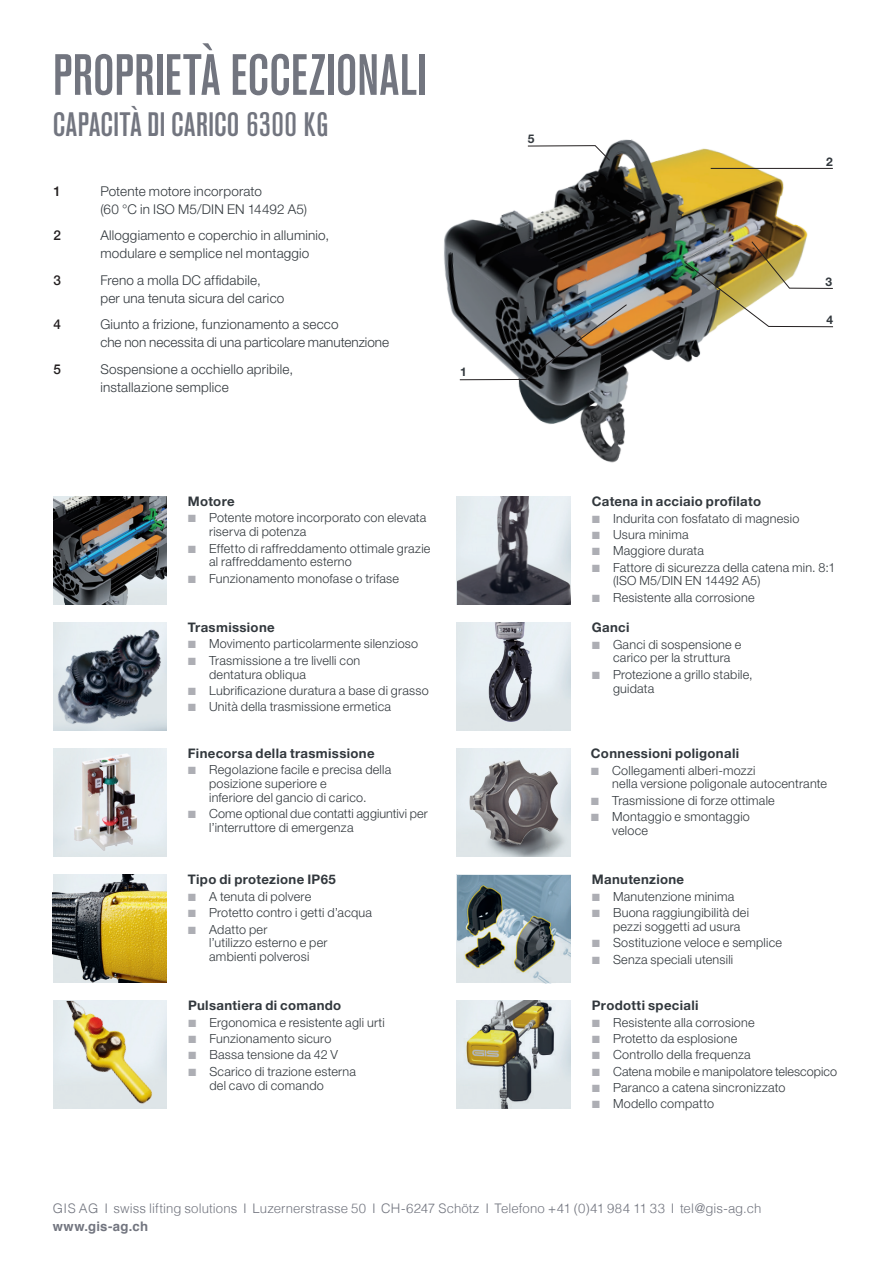
<style>
.page{position:relative;width:893px;height:1263px;background:#fff}
.page>*{position:absolute;margin:0;border:0;box-sizing:border-box;transform-origin:0 0}
.t1{font:500 condensed 57.6px "Akzidenz Grotesk BE";letter-spacing:.005em;color:#72757f}
.t2{font:500 condensed 33.6px "Akzidenz Grotesk BE";letter-spacing:.015em;color:#72757f}
.t3{font:300 13.5px/18px "Helvetica Neue LT Pro";letter-spacing:.015em;color:#32383d}
.t4{font:500 13.5px "Helvetica Neue";color:#231f20}
.Titel_Produktedetail{font:700 13.2px "Helvetica Neue LT Pro";letter-spacing:.025em;color:#32383d}
.t5{font:300 13.2px/18px "Helvetica";letter-spacing:.005em;color:#72757f}
.t6{font:300 12.6px/13.8px "Helvetica Neue LT Pro";letter-spacing:.015em;color:#32383d}
.Zahlen{font:700 12px "Helvetica Neue LT Pro";color:#32383d}
.s1{font-family:"Proxima Nova";color:#adaeb4}
.s2{font-weight:700}
</style>
<div class="page">
<img style="left:53px;top:875px;width:114px;height:108px">
<img style="left:53px;top:1001px;width:114px;height:108px">
<img style="left:457px;top:1001px;width:113px;height:108px">
<img style="left:457px;top:875px;width:114px;height:108px">
<img style="left:457px;top:749px;width:113px;height:107px">
<img style="left:457px;top:497px;width:114px;height:108px">
<img style="left:53px;top:622px;width:114px;height:108px">
<img style="left:54px;top:497px;width:113px;height:108px">
<img style="left:60px;top:748px;width:100px;height:108px">
<img style="left:458px;top:622px;width:111px;height:108px">
<img style="left:444px;top:139px;width:389px;height:324px">
<svg style="left:527px;top:145px;width:83px;height:16px"></svg>
<hr style="left:711px;top:168px;width:122px;height:1px;background:#231f20">
<img style="left:684px;top:241px;width:149px;height:86px">
<svg style="left:459px;top:304px;width:168px;height:76px;background:#65696a"></svg>
<p class="t1" style="left:53px;top:43px;width:376px">PROPRIETÀ ECCEZIONALI</p>
<p class="t2" style="left:53px;top:106px;width:277px">CAPACITÀ DI CARICO 6300 KG</p>
<p class="t4" style="left:54px;top:180px;width:9px">1</p>
<p class="t3" style="left:100px;top:182px;width:208px">Potente motore incorporato<br>(60 °C in ISO M5/DIN EN 14492 A5)</p>
<p class="t4" style="left:54px;top:225px;width:9px">2</p>
<p class="t3" style="left:100px;top:226px;width:230px">Alloggiamento e coperchio in alluminio, modulare e semplice nel montaggio</p>
<p class="t4" style="left:54px;top:269px;width:9px">3</p>
<p class="t3" style="left:100px;top:271px;width:186px">Freno a molla DC affidabile,<br>per una tenuta sicura del carico</p>
<p class="t4" style="left:54px;top:314px;width:9px">4</p>
<p class="t3" style="left:100px;top:315px;width:290px">Giunto a frizione, funzionamento a secco<br>che non necessita di una particolare manutenzione</p>
<p class="t4" style="left:54px;top:358px;width:9px">5</p>
<p class="t3" style="left:100px;top:360px;width:194px">Sospensione a occhiello apribile, installazione semplice</p>
<p class="Zahlen" style="left:460px;top:364px;width:8px">1</p>
<p class="Titel_Produktedetail" style="left:188px;top:493px;width:48px">Motore</p>
<p class="t6" style="left:209px;top:511px;width:219px;text-indent:-21px"><span class="s1">■</span> Potente motore incorporato con elevata riserva di potenza</p>
<p class="t6" style="left:209px;top:541px;width:223px;text-indent:-21px"><span class="s1">■</span> Effetto di raffreddamento ottimale grazie al raffreddamento esterno</p>
<p class="t6" style="left:188px;top:571px;width:213px"><span class="s1">■</span> Funzionamento monofase o trifase</p>
<p class="Titel_Produktedetail" style="left:188px;top:619px;width:88px">Trasmissione</p>
<p class="t6" style="left:188px;top:637px;width:232px"><span class="s1">■</span> Movimento particolarmente silenzioso</p>
<p class="t6" style="left:209px;top:653px;width:153px;text-indent:-21px"><span class="s1">■</span> Trasmissione a tre livelli con dentatura obliqua</p>
<p class="t6" style="left:188px;top:683px;width:242px"><span class="s1">■</span> Lubrificazione duratura a base di grasso</p>
<p class="t6" style="left:188px;top:699px;width:205px"><span class="s1">■</span> Unità della trasmissione ermetica</p>
<p class="Titel_Produktedetail" style="left:188px;top:745px;width:188px">Finecorsa della trasmissione</p>
<p class="t6" style="left:209px;top:763px;width:184px;text-indent:-21px"><span class="s1">■</span> Regolazione facile e precisa della posizione superiore e<br>inferiore del gancio di carico.</p>
<p class="t6" style="left:209px;top:807px;width:220px;text-indent:-21px"><span class="s1">■</span> Come optional due contatti aggiuntivi per l’interruttore di emergenza</p>
<p class="Titel_Produktedetail" style="left:188px;top:871px;width:149px">Tipo di protezione IP65</p>
<p class="t6" style="left:188px;top:889px;width:125px"><span class="s1">■</span> A tenuta di polvere</p>
<p class="t6" style="left:188px;top:905px;width:186px"><span class="s1">■</span> Protetto contro i getti d’acqua</p>
<p class="t6" style="left:209px;top:922px;width:120px;text-indent:-21px"><span class="s1">■</span> Adatto per<br>l’utilizzo esterno e per ambienti polverosi</p>
<p class="Titel_Produktedetail" style="left:188px;top:997px;width:155px">Pulsantiera di comando</p>
<p class="t6" style="left:188px;top:1015px;width:198px"><span class="s1">■</span> Ergonomica e resistente agli urti</p>
<p class="t6" style="left:188px;top:1031px;width:145px"><span class="s1">■</span> Funzionamento sicuro</p>
<p class="t6" style="left:188px;top:1048px;width:151px"><span class="s1">■</span> Bassa tensione da 42 V</p>
<p class="t6" style="left:209px;top:1064px;width:148px;text-indent:-21px"><span class="s1">■</span> Scarico di trazione esterna del cavo di comando</p>
<p class="Zahlen" style="left:528px;top:131px;width:8px">5</p>
<p class="Zahlen" style="left:826px;top:154px;width:8px">2</p>
<p class="Zahlen" style="left:825px;top:274px;width:8px">3</p>
<p class="Zahlen" style="left:826px;top:312px;width:8px">4</p>
<p class="Titel_Produktedetail" style="left:592px;top:493px;width:171px">Catena in acciaio profilato</p>
<p class="t6" style="left:592px;top:511px;width:209px"><span class="s1">■</span> Indurita con fosfatato di magnesio</p>
<p class="t6" style="left:592px;top:527px;width:98px"><span class="s1">■</span> Usura minima</p>
<p class="t6" style="left:592px;top:544px;width:114px"><span class="s1">■</span> Maggiore durata</p>
<p class="t6" style="left:613px;top:560px;width:224px;text-indent:-21px"><span class="s1">■</span> Fattore di sicurezza della catena min. 8:1 (ISO M5/DIN EN 14492 A5)</p>
<p class="t6" style="left:592px;top:590px;width:164px"><span class="s1">■</span> Resistente alla corrosione</p>
<p class="Titel_Produktedetail" style="left:592px;top:619px;width:39px">Ganci</p>
<p class="t6" style="left:613px;top:637px;width:130px;text-indent:-21px"><span class="s1">■</span> Ganci di sospensione e carico per la struttura</p>
<p class="t6" style="left:613px;top:667px;width:141px;text-indent:-21px"><span class="s1">■</span> Protezione a grillo stabile, guidata</p>
<p class="Titel_Produktedetail" style="left:591px;top:745px;width:150px">Connessioni poligonali</p>
<p class="t6" style="left:612px;top:763px;width:216px;text-indent:-21px"><span class="s1">■</span> Collegamenti alberi-mozzi<br>nella versione poligonale autocentrante</p>
<p class="t6" style="left:591px;top:793px;width:185px"><span class="s1">■</span> Trasmissione di forze ottimale</p>
<p class="t6" style="left:612px;top:809px;width:139px;text-indent:-21px"><span class="s1">■</span> Montaggio e smontaggio veloce</p>
<p class="Titel_Produktedetail" style="left:592px;top:871px;width:94px">Manutenzione</p>
<p class="t6" style="left:592px;top:889px;width:144px"><span class="s1">■</span> Manutenzione minima</p>
<p class="t6" style="left:613px;top:905px;width:137px;text-indent:-21px"><span class="s1">■</span> Buona raggiungibilità dei pezzi soggetti ad usura</p>
<p class="t6" style="left:592px;top:936px;width:192px"><span class="s1">■</span> Sostituzione veloce e semplice</p>
<p class="t6" style="left:592px;top:952px;width:143px"><span class="s1">■</span> Senza speciali utensili</p>
<p class="Titel_Produktedetail" style="left:592px;top:997px;width:108px">Prodotti speciali</p>
<p class="t6" style="left:592px;top:1015px;width:164px"><span class="s1">■</span> Resistente alla corrosione</p>
<p class="t6" style="left:592px;top:1031px;width:147px"><span class="s1">■</span> Protetto da esplosione</p>
<p class="t6" style="left:592px;top:1048px;width:160px"><span class="s1">■</span> Controllo della frequenza</p>
<p class="t6" style="left:592px;top:1064px;width:247px"><span class="s1">■</span> Catena mobile e manipolatore telescopico</p>
<p class="t6" style="left:592px;top:1080px;width:195px"><span class="s1">■</span> Paranco a catena sincronizzato</p>
<p class="t6" style="left:592px;top:1097px;width:124px"><span class="s1">■</span> Modello compatto</p>
<p class="t5" style="left:53px;top:1198px;width:710px">GIS AG I swiss lifting solutions I Luzernerstrasse 50 I CH-6247 Schötz I Telefono +41 (0)41 984 11 33 I tel@gis-ag.ch <span class="s2">www.gis-ag.ch</span></p>
</div>
